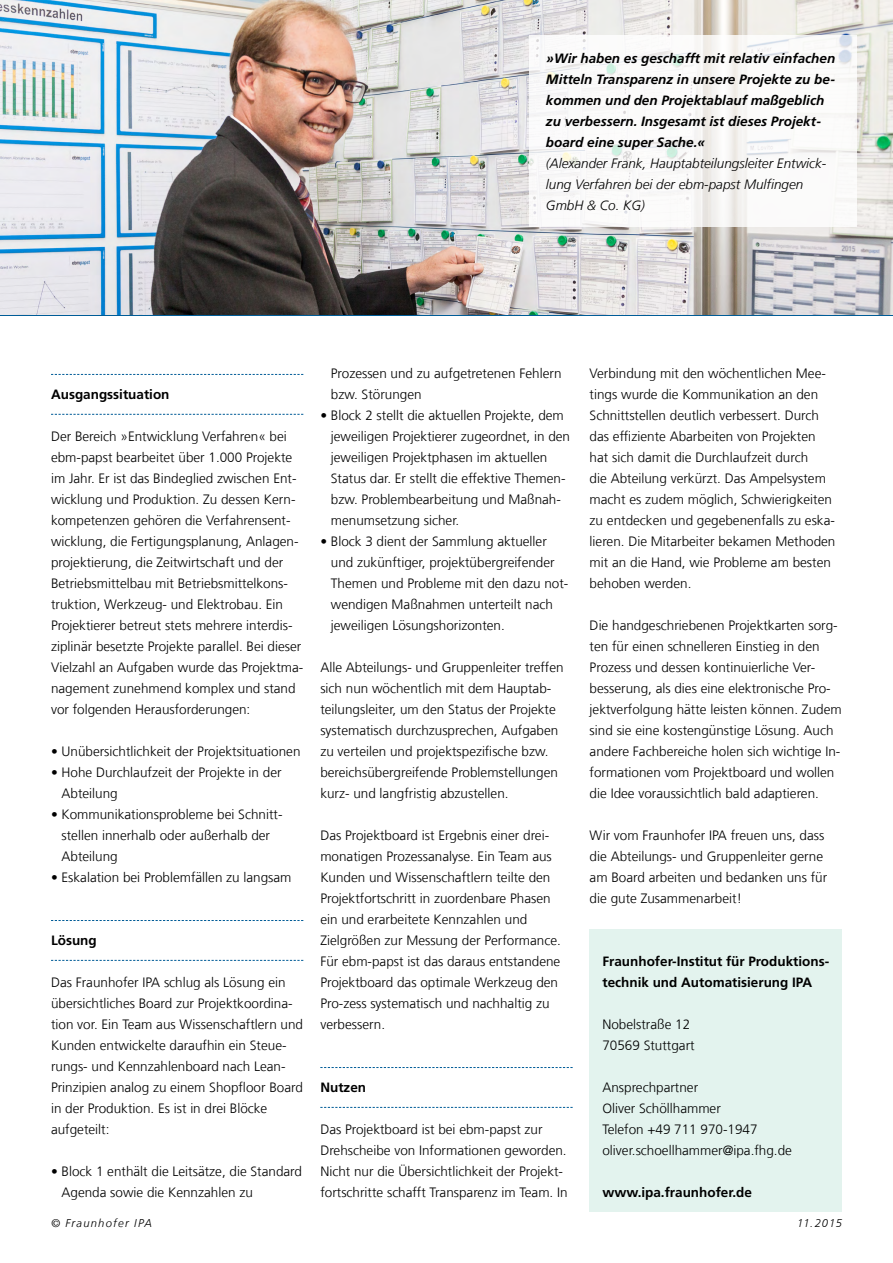
<style>
.page{position:relative;width:893px;height:1263px;background:#fff}
.page>*{position:absolute;margin:0;border:0;box-sizing:border-box;transform-origin:0 0}
.t1{font:300 13.5px/21px "Frutiger LT Com";color:#000}
.t2{font:italic 700 13.5px/21px "Frutiger LT Com";color:#000}
.t3{font:700 13.5px/21px "Frutiger LT Com";color:#000}
.t4{font:italic 300 13.5px/21px "Frutiger LT Com";color:#000}
.t5{font:italic 300 11.25px "Frutiger LT Com";letter-spacing:.105em;color:#000}
</style>
<div class="page">
<svg style="left:320px;top:1067px;width:253px;height:1px"></svg>
<svg style="left:320px;top:1107px;width:253px;height:1px"></svg>
<svg style="left:51px;top:374px;width:252px;height:1px"></svg>
<svg style="left:51px;top:414px;width:252px;height:1px"></svg>
<svg style="left:51px;top:920px;width:252px;height:1px"></svg>
<svg style="left:51px;top:960px;width:252px;height:1px"></svg>
<div style="left:590px;top:929px;width:252px;height:283px;background:#e3f3ee"></div>
<img style="left:0;top:0;width:893px;height:315px">
<div style="left:529px;top:36px;width:327px;height:191px;background:#fff"></div>
<p class="t2" style="left:546px;top:48px;width:291px">»Wir haben es geschafft mit relativ einfachen Mitteln Transparenz in unsere Projekte zu be&shy;kommen und den Projektablauf maßgeblich zu verbessern. Insgesamt ist dieses Projekt&shy;board eine super Sache.«</p>
<p class="t4" style="left:546px;top:153px;width:282px">(Alexander Frank, Hauptabteilungsleiter Entwick&shy;lung Verfahren bei der ebm-papst Mulfingen<br>GmbH &amp; Co. KG)</p>
<p class="t3" style="left:51px;top:384px;width:120px">Ausgangssituation</p>
<p class="t1" style="left:51px;top:426px;width:254px">Der Bereich »Entwicklung Verfahren« bei ebm-papst bearbeitet über 1.000 Projekte im Jahr. Er ist das Bindeglied zwischen Ent&shy;wicklung und Produktion. Zu dessen Kern&shy;kompetenzen gehören die Verfahrensent&shy;wicklung, die Fertigungsplanung, Anlagen&shy;projektierung, die Zeitwirtschaft und der Betriebsmittelbau mit Betriebsmittelkons&shy;truktion, Werkzeug- und Elektrobau. Ein Projektierer betreut stets mehrere interdis&shy;ziplinär besetzte Projekte parallel. Bei dieser Vielzahl an Aufgaben wurde das Projektma&shy;nagement zunehmend komplex und stand vor folgenden Herausforderungen:</p>
<p class="t1" style="left:51px;top:741px;width:251px">• Unübersichtlichkeit der Projektsituationen</p>
<p class="t1" style="left:62px;top:762px;width:222px;text-indent:-11px">• Hohe Durchlaufzeit der Projekte in der<br>Abteilung</p>
<p class="t1" style="left:62px;top:804px;width:223px;text-indent:-11px">• Kommunikationsprobleme bei Schnitt&shy;stellen innerhalb oder außerhalb der<br>Abteilung</p>
<p class="t1" style="left:51px;top:867px;width:242px">• Eskalation bei Problemfällen zu langsam</p>
<p class="t3" style="left:51px;top:930px;width:47px">Lösung</p>
<p class="t1" style="left:51px;top:972px;width:254px">Das Fraunhofer IPA schlug als Lösung ein übersichtliches Board zur Projektkoordina&shy;tion vor. Ein Team aus Wissenschaftlern und Kunden entwickelte daraufhin ein Steue&shy;rungs- und Kennzahlenboard nach Lean-Prinzipien analog zu einem Shopfloor Board in der Produktion. Es ist in drei Blöcke aufgeteilt:</p>
<p class="t1" style="left:62px;top:1161px;width:242px;text-indent:-11px">• Block 1 enthält die Leitsätze, die Standard<br>Agenda sowie die Kennzahlen zu</p>
<p class="t1" style="left:331px;top:363px;width:232px">Prozessen und zu aufgetretenen Fehlern bzw. Störungen</p>
<p class="t1" style="left:331px;top:405px;width:241px;text-indent:-11px">• Block 2 stellt die aktuellen Projekte, dem jeweiligen Projektierer zugeordnet, in den jeweiligen Projektphasen im aktuellen Status dar. Er stellt die effektive Themen&shy;bzw. Problembearbeitung und Maßnah&shy;menumsetzung sicher.</p>
<p class="t1" style="left:331px;top:531px;width:239px;text-indent:-11px">• Block 3 dient der Sammlung aktueller und zukünftiger, projektübergreifender Themen und Probleme mit den dazu not&shy;wendigen Maßnahmen unterteilt nach jeweiligen Lösungshorizonten.</p>
<p class="t1" style="left:320px;top:657px;width:245px">Alle Abteilungs- und Gruppenleiter treffen sich nun wöchentlich mit dem Hauptab&shy;teilungsleiter, um den Status der Projekte systematisch durchzusprechen, Aufgaben zu verteilen und projektspezifische bzw. bereichsübergreifende Problemstellungen kurz- und langfristig abzustellen.</p>
<p class="t1" style="left:320px;top:825px;width:242px">Das Projektboard ist Ergebnis einer drei&shy;monatigen Prozessanalyse. Ein Team aus Kunden und Wissenschaftlern teilte den Projektfortschritt in zuordenbare Phasen ein und erarbeitete Kennzahlen und Zielgrößen zur Messung der Performance.<br>Für ebm-papst ist das daraus entstandene Projektboard das optimale Werkzeug den Pro-zess systematisch und nachhaltig zu verbessern.</p>
<p class="t3" style="left:320px;top:1077px;width:47px">Nutzen</p>
<p class="t1" style="left:320px;top:1119px;width:249px">Das Projektboard ist bei ebm-papst zur Drehscheibe von Informationen geworden.<br>Nicht nur die Übersichtlichkeit der Projekt&shy;fortschritte schafft Transparenz im Team. In</p>
<p class="t1" style="left:590px;top:363px;width:247px">Verbindung mit den wöchentlichen Mee&shy;tings wurde die Kommunikation an den Schnittstellen deutlich verbessert. Durch das effiziente Abarbeiten von Projekten hat sich damit die Durchlaufzeit durch<br>die Abteilung verkürzt. Das Ampelsystem macht es zudem möglich, Schwierigkeiten zu entdecken und gegebenenfalls zu eska&shy;lieren. Die Mitarbeiter bekamen Methoden mit an die Hand, wie Probleme am besten behoben werden.</p>
<p class="t1" style="left:590px;top:615px;width:254px">Die handgeschriebenen Projektkarten sorg&shy;ten für einen schnelleren Einstieg in den Prozess und dessen kontinuierliche Ver&shy;besserung, als dies eine elektronische Pro&shy;jektverfolgung hätte leisten können. Zudem sind sie eine kostengünstige Lösung. Auch andere Fachbereiche holen sich wichtige In&shy;formationen vom Projektboard und wollen die Idee voraussichtlich bald adaptieren.</p>
<p class="t1" style="left:590px;top:825px;width:239px">Wir vom Fraunhofer IPA freuen uns, dass die Abteilungs- und Gruppenleiter gerne am Board arbeiten und bedanken uns für die gute Zusammenarbeit!</p>
<p class="t3" style="left:602px;top:951px;width:228px">Fraunhofer-Institut für Produktions&shy;technik und Automatisierung IPA</p>
<p class="t1" style="left:602px;top:1014px;width:94px">Nobelstraße 12<br>70569 Stuttgart</p>
<p class="t1" style="left:602px;top:1077px;width:191px">Ansprechpartner<br>Oliver Schöllhammer<br>Telefon +49 711 970-1947 oliver.schoellhammer@ipa.fhg.de</p>
<p class="t3" style="left:602px;top:1182px;width:151px">www.ipa.fraunhofer.de</p>
<p class="t5" style="left:51px;top:1216px;width:103px">© Fraunhofer IPA</p>
<p class="t5" style="left:797px;top:1216px;width:46px">11.2015</p>
</div>
